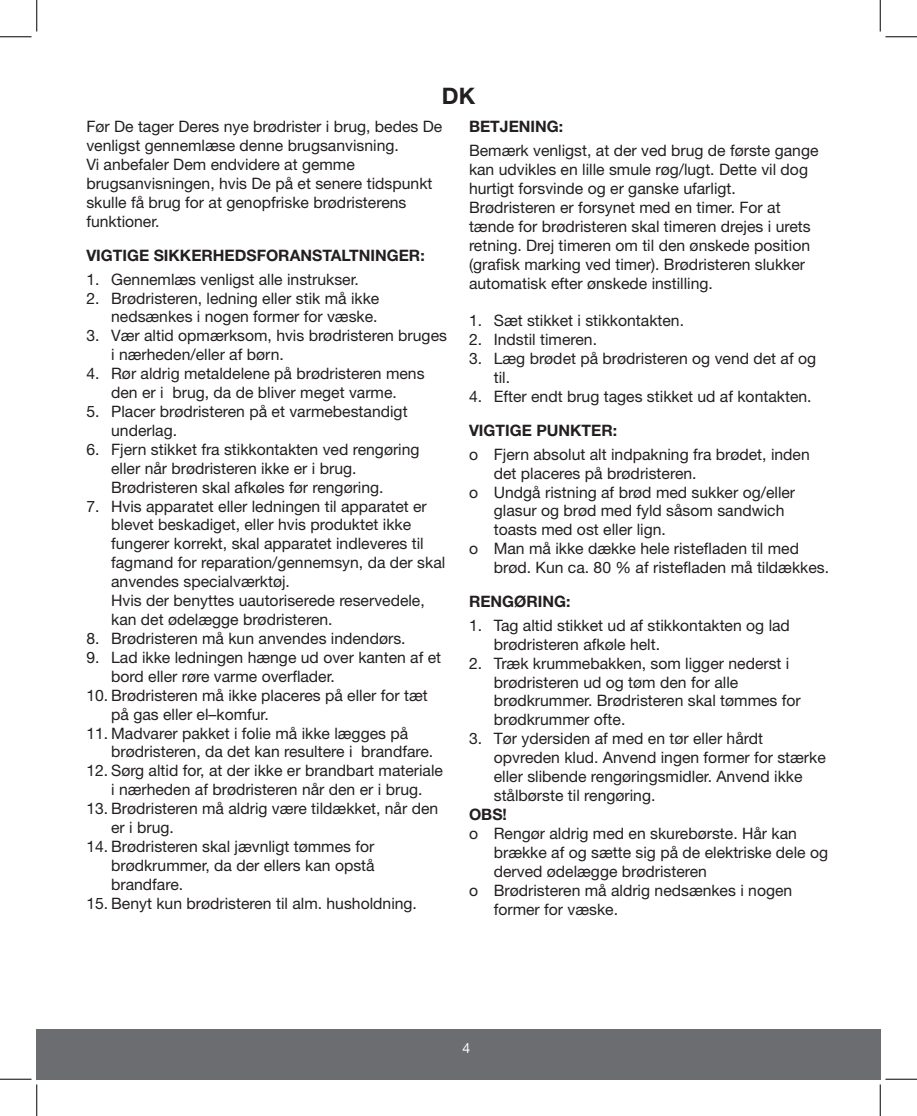
<style>
.page{position:relative;width:917px;height:1116px;background:#fff}
.page>*{position:absolute;margin:0;border:0;box-sizing:border-box;transform-origin:0 0}
.t1{font:700 22.75px "Helvetica Neue";color:#231f20}
.t2{font:15.75px/18.9px "Helvetica Neue";color:#231f20}
.t3{font:700 15.75px "Helvetica Neue";color:#231f20}
.t4{font:14px "Helvetica Neue";color:#fff}
</style>
<div class="page">
<div style="left:37px;top:1029px;width:843px;height:49px;background:#6c6d70"></div>
<hr style="left:880px;top:1029px;width:1px;height:49px;background:#6c6d70">
<hr style="left:0;top:36px;width:32px;height:1px;background:#000">
<hr style="left:885px;top:36px;width:32px;height:1px;background:#000">
<hr style="left:0;top:1078px;width:32px;height:1px;background:#000">
<hr style="left:885px;top:1078px;width:32px;height:1px;background:#000">
<hr style="left:36px;top:0;width:1px;height:32px;background:#000">
<hr style="left:36px;top:1084px;width:1px;height:31px;background:#000">
<hr style="left:880px;top:0;width:1px;height:32px;background:#000">
<hr style="left:880px;top:1084px;width:1px;height:31px;background:#000">
<h1 class="t1" style="left:442px;top:82px;width:35px">DK</h1>
<p class="t2" style="left:86px;top:117px;width:357px">Før De tager Deres nye brødrister i brug, bedes De venligst gennemlæse denne brugsanvisning.<br>Vi anbefaler Dem endvidere at gemme brugsanvisningen, hvis De på et senere tidspunkt skulle få brug for at genopfriske brødristerens funktioner.</p>
<p class="t3" style="left:86px;top:245px;width:340px">VIGTIGE SIKKERHEDSFORANSTALTNINGER:</p>
<p class="t2" style="left:86px;top:269px;width:274px">1. Gennemlæs venligst alle instrukser.</p>
<p class="t2" style="left:86px;top:288px;width:294px;text-align:right">2. Brødristeren, ledning eller stik må ikke nedsænkes i nogen former for væske.</p>
<p class="t2" style="left:111px;top:326px;width:337px;text-indent:-25px">3. Vær altid opmærksom, hvis brødristeren bruges i nærheden/eller af børn.</p>
<p class="t2" style="left:86px;top:364px;width:340px;text-align:center">4. Rør aldrig metaldelene på brødristeren mens den er i brug, da de bliver meget varme.</p>
<p class="t2" style="left:111px;top:401px;width:298px;text-indent:-25px">5. Placer brødristeren på et varmebestandigt underlag.</p>
<p class="t2" style="left:111px;top:439px;width:310px;text-indent:-25px">6. Fjern stikket fra stikkontakten ved rengøring eller når brødristeren ikke er i brug.<br>Brødristeren skal afkøles før rengøring.</p>
<p class="t2" style="left:111px;top:496px;width:336px;text-indent:-25px">7. Hvis apparatet eller ledningen til apparatet er blevet beskadiget, eller hvis produktet ikke fungerer korrekt, skal apparatet indleveres til fagmand for reparation/gennemsyn, da der skal anvendes specialværktøj.<br>Hvis der benyttes uautoriserede reservedele, kan det ødelægge brødristeren.</p>
<p class="t2" style="left:86px;top:628px;width:321px">8. Brødristeren må kun anvendes indendørs.</p>
<p class="t2" style="left:111px;top:647px;width:331px;text-indent:-25px">9. Lad ikke ledningen hænge ud over kanten af et bord eller røre varme overflader.</p>
<p class="t2" style="left:111px;top:685px;width:318px;text-indent:-25px">10. Brødristeren må ikke placeres på eller for tæt på gas eller el–komfur.</p>
<p class="t2" style="left:111px;top:723px;width:324px;text-indent:-25px">11. Madvarer pakket i folie må ikke lægges på brødristeren, da det kan resultere i brandfare.</p>
<p class="t2" style="left:86px;top:761px;width:358px;text-align:center">12. Sørg altid for, at der ikke er brandbart materiale i nærheden af brødristeren når den er i brug.</p>
<p class="t2" style="left:111px;top:798px;width:329px;text-indent:-25px">13. Brødristeren må aldrig være tildækket, når den er i brug.</p>
<p class="t2" style="left:111px;top:836px;width:265px;text-align:justify;text-indent:-25px">14. Brødristeren skal jævnligt tømmes for brødkrummer, da der ellers kan opstå brandfare.</p>
<p class="t2" style="left:86px;top:893px;width:332px">15. Benyt kun brødristeren til alm. husholdning.</p>
<p class="t3" style="left:469px;top:117px;width:96px">BETJENING:</p>
<p class="t2" style="left:469px;top:141px;width:351px">Bemærk venligst, at der ved brug de første gange kan udvikles en lille smule røg/lugt. Dette vil dog hurtigt forsvinde og er ganske ufarligt.<br>Brødristeren er forsynet med en timer. For at tænde for brødristeren skal timeren drejes i urets retning. Drej timeren om til den ønskede position (grafisk marking ved timer). Brødristeren slukker automatisk efter ønskede instilling.</p>
<p class="t2" style="left:469px;top:311px;width:217px">1. Sæt stikket i stikkontakten.</p>
<p class="t2" style="left:469px;top:330px;width:130px">2. Indstil timeren.</p>
<p class="t2" style="left:494px;top:349px;width:324px;text-indent:-25px">3. Læg brødet på brødristeren og vend det af og til.</p>
<p class="t2" style="left:469px;top:386px;width:344px">4. Efter endt brug tages stikket ud af kontakten.</p>
<p class="t3" style="left:469px;top:420px;width:150px">VIGTIGE PUNKTER:</p>
<p class="t2" style="left:469px;top:444px;width:342px">o Fjern absolut alt indpakning fra brødet, inden</p>
<p class="t2" style="left:494px;top:463px;width:204px">det placeres på brødristeren.</p>
<p class="t2" style="left:469px;top:482px;width:328px">o Undgå ristning af brød med sukker og/eller</p>
<p class="t2" style="left:494px;top:501px;width:292px">glasur og brød med fyld såsom sandwich</p>
<p class="t2" style="left:494px;top:520px;width:174px">toasts med ost eller lign.</p>
<p class="t2" style="left:469px;top:539px;width:331px">o Man må ikke dække hele ristefladen til med</p>
<p class="t2" style="left:494px;top:557px;width:337px">brød. Kun ca. 80 % af ristefladen må tildækkes.</p>
<p class="t3" style="left:469px;top:591px;width:103px">RENGØRING:</p>
<p class="t2" style="left:494px;top:615px;width:298px;text-indent:-25px">1. Tag altid stikket ud af stikkontakten og lad brødristeren afkøle helt.</p>
<p class="t2" style="left:494px;top:653px;width:308px;text-indent:-25px">2. Træk krummebakken, som ligger nederst i brødristeren ud og tøm den for alle brødkrummer. Brødristeren skal tømmes for brødkrummer ofte.</p>
<p class="t2" style="left:494px;top:729px;width:333px;text-indent:-25px">3. Tør ydersiden af med en tør eller hårdt opvreden klud. Anvend ingen former for stærke eller slibende rengøringsmidler. Anvend ikke stålbørste til rengøring.</p>
<p class="t3" style="left:469px;top:804px;width:39px">OBS!</p>
<p class="t2" style="left:469px;top:823px;width:329px">o Rengør aldrig med en skurebørste. Hår kan</p>
<p class="t2" style="left:494px;top:842px;width:336px">brække af og sætte sig på de elektriske dele og</p>
<p class="t2" style="left:494px;top:861px;width:215px">derved ødelægge brødristeren</p>
<p class="t2" style="left:469px;top:880px;width:325px">o Brødristeren må aldrig nedsænkes i nogen</p>
<p class="t2" style="left:494px;top:899px;width:126px">former for væske.</p>
<p class="t4" style="left:463px;top:1039px;width:9px">4</p>
</div>
